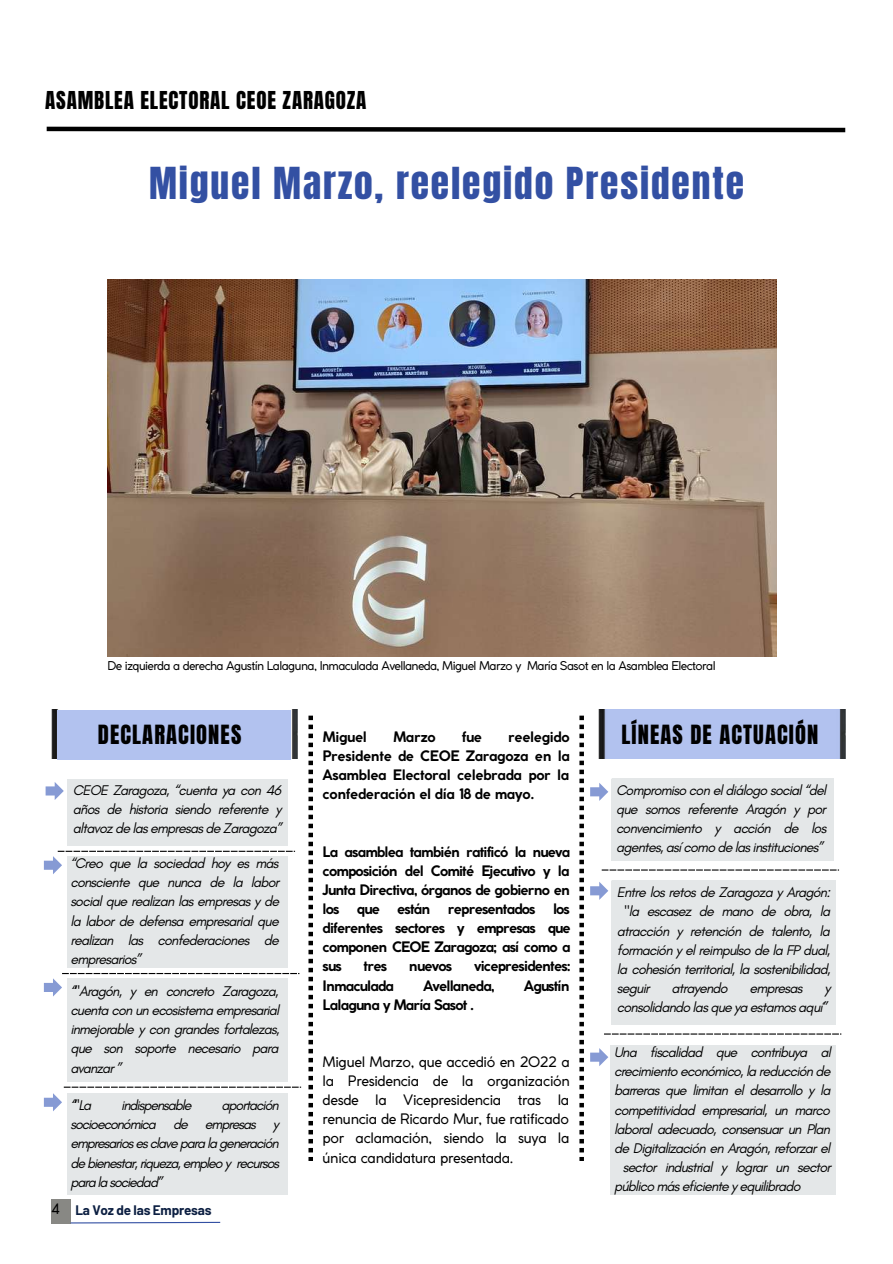
<style>
.page{position:relative;width:893px;height:1264px;background:#fff}
.page>*{position:absolute;margin:0;border:0;box-sizing:border-box;transform-origin:0 0}
.t1{font:37.5px "Anton";letter-spacing:.05em;color:#3350a3}
.t2{font:22.5px "Anton";letter-spacing:.05em;color:#000}
.t3{font:21px "Anton";letter-spacing:.04em;color:#000}
.t4{font:italic 14.25px/19px "Glacial Indifference";letter-spacing:-.06em;color:#000;text-align:justify}
.t5{font:700 14.25px/19px "Coco Gothic";letter-spacing:-.06em;color:#000;text-align:justify}
.t6{font:14.25px/19px "Coco Gothic";letter-spacing:-.025em;color:#000;text-align:justify}
.t7{font:italic 14.25px "Glacial Indifference";letter-spacing:-.08em;color:#000}
.t8{font:700 13.5px "Barlow";letter-spacing:-.015em;color:#0c1f42}
.t9{font:12px "Coco Gothic";letter-spacing:-.05em;color:#000}
.s1{font-family:"Coco Gothic";font-weight:400;font-size:14.25px;color:#000}
</style>
<div class="page">
<img style="left:107px;top:280px;width:669px;height:376px">
<svg style="left:46px;top:126px;width:800px;height:7px"></svg>
<svg style="left:308px;top:715px;width:5px;height:445px"></svg>
<div style="left:598px;top:710px;width:247px;height:48px;background:#b2c2ef"></div>
<svg style="left:601px;top:869px;width:238px;height:1px"></svg>
<svg style="left:604px;top:1033px;width:237px;height:1px"></svg>
<svg style="left:590px;top:778px;width:243px;height:83px;background:#e5e8e9"></svg>
<svg style="left:590px;top:1045px;width:245px;height:149px;background:#e5e8e9"></svg>
<svg style="left:590px;top:880px;width:245px;height:144px;background:#e5e8e9"></svg>
<img style="left:51px;top:710px;width:246px;height:48px">
<div style="left:58px;top:710px;width:233px;height:49px;background:#b2c2ef"></div>
<svg style="left:44px;top:1093px;width:243px;height:101px;background:#e5e8e9"></svg>
<svg style="left:44px;top:779px;width:257px;height:308px"></svg>
<svg style="left:579px;top:715px;width:5px;height:445px"></svg>
<div style="left:51px;top:1199px;width:20px;height:24px;background:#888884"></div>
<svg style="left:70px;top:1221px;width:151px;height:2px"></svg>
<h3 class="t3" style="left:45px;top:85px;width:322px">ASAMBLEA ELECTORAL CEOE ZARAGOZA</h3>
<h1 class="t1" style="left:149px;top:157px;width:596px">Miguel Marzo, reelegido Presidente</h1>
<p class="t9" style="left:107px;top:661px;width:609px">De izquierda a derecha Agustín Lalaguna, Inmaculada Avellaneda, Miguel Marzo y María Sasot en la Asamblea Electoral</p>
<h2 class="t2" style="left:98px;top:718px;width:145px">DECLARACIONES</h2>
<p class="t4" style="left:73px;top:780px;width:210px">CEOE Zaragoza, “cuenta ya con 46 años de historia siendo referente y altavoz de las empresas de Zaragoza”</p>
<p class="t4" style="left:70px;top:853px;width:210px">“Creo que la sociedad hoy es más consciente que nunca de la labor social que realizan las empresas y de la labor de defensa empresarial que realizan las confederaciones de empresarios”</p>
<p class="t4" style="left:70px;top:981px;width:210px">“"Aragón, y en concreto Zaragoza, cuenta con un ecosistema empresarial inmejorable y con grandes fortalezas, que son soporte necesario para avanzar ”</p>
<p class="t4" style="left:70px;top:1095px;width:23px">“"La</p>
<p class="t7" style="left:121px;top:1096px;width:72px">indispensable</p>
<p class="t4" style="left:70px;top:1095px;width:210px;text-indent:151px">aportación socioeconómica de empresas y empresarios es clave para la generación de bienestar, riqueza, empleo y recursos para la sociedad”</p>
<p class="t8" style="left:51px;top:1201px;width:162px"><span class="s1">4</span> La Voz de las Empresas</p>
<p class="t5" style="left:322px;top:728px;width:46px">Miguel</p>
<p class="t5" style="left:393px;top:728px;width:44px">Marzo</p>
<p class="t5" style="left:462px;top:728px;width:22px">fue</p>
<p class="t5" style="left:322px;top:728px;width:249px;text-indent:186px">reelegido Presidente de CEOE Zaragoza en la Asamblea Electoral celebrada por la confederación el día 18 de mayo.</p>
<p class="t5" style="left:322px;top:843px;width:249px">La asamblea también ratificó la nueva composición del Comité Ejecutivo y la Junta Directiva, órganos de gobierno en los que están representados los diferentes sectores y empresas que componen CEOE Zaragoza; así como a sus</p>
<p class="t5" style="left:363px;top:958px;width:25px">tres</p>
<p class="t5" style="left:409px;top:958px;width:45px">nuevos</p>
<p class="t5" style="left:474px;top:958px;width:98px">vicepresidentes:</p>
<p class="t5" style="left:322px;top:977px;width:73px">Inmaculada</p>
<p class="t5" style="left:423px;top:977px;width:73px">Avellaneda,</p>
<p class="t5" style="left:524px;top:977px;width:47px">Agustín</p>
<p class="t5" style="left:322px;top:996px;width:153px">Lalaguna y María Sasot .</p>
<p class="t6" style="left:322px;top:1053px;width:249px">Miguel Marzo, que accedió en 2022 a la Presidencia de la organización desde la Vicepresidencia tras la renuncia de Ricardo Mur, fue ratificado por aclamación, siendo la suya la única candidatura presentada.</p>
<h2 class="t2" style="left:621px;top:718px;width:198px">LÍNEAS DE ACTUACIÓN</h2>
<p class="t4" style="left:616px;top:780px;width:212px">Compromiso con el diálogo social “del que somos referente Aragón y por convencimiento y acción de los agentes, así como de las instituciones”</p>
<p class="t4" style="left:617px;top:882px;width:215px">Entre los retos de Zaragoza y Aragón:</p>
<p class="t4" style="left:624px;top:901px;width:207px">"la escasez de mano de obra, la</p>
<p class="t4" style="left:617px;top:921px;width:214px">atracción y retención de talento, la</p>
<p class="t4" style="left:617px;top:940px;width:215px">formación y el reimpulso de la FP dual,</p>
<p class="t4" style="left:617px;top:959px;width:215px">la cohesión territorial, la sostenibilidad,</p>
<p class="t4" style="left:617px;top:978px;width:34px">seguir</p>
<p class="t4" style="left:671px;top:978px;width:58px">atrayendo</p>
<p class="t4" style="left:749px;top:978px;width:55px">empresas</p>
<p class="t4" style="left:617px;top:978px;width:215px;text-align:right">y<br>consolidando las que ya estamos aquí”</p>
<p class="t4" style="left:614px;top:1042px;width:218px">Una fiscalidad que contribuya al</p>
<p class="t4" style="left:614px;top:1061px;width:218px">crecimiento económico, la reducción de</p>
<p class="t4" style="left:614px;top:1080px;width:218px">barreras que limitan el desarrollo y la</p>
<p class="t4" style="left:614px;top:1100px;width:217px">competitividad empresarial, un marco</p>
<p class="t4" style="left:614px;top:1119px;width:217px">laboral adecuado, consensuar un Plan</p>
<p class="t4" style="left:614px;top:1138px;width:218px">de Digitalización en Aragón, reforzar el</p>
<p class="t4" style="left:622px;top:1157px;width:210px">sector industrial y lograr un sector</p>
<p class="t4" style="left:614px;top:1176px;width:188px">público más eficiente y equilibrado</p>
</div>
